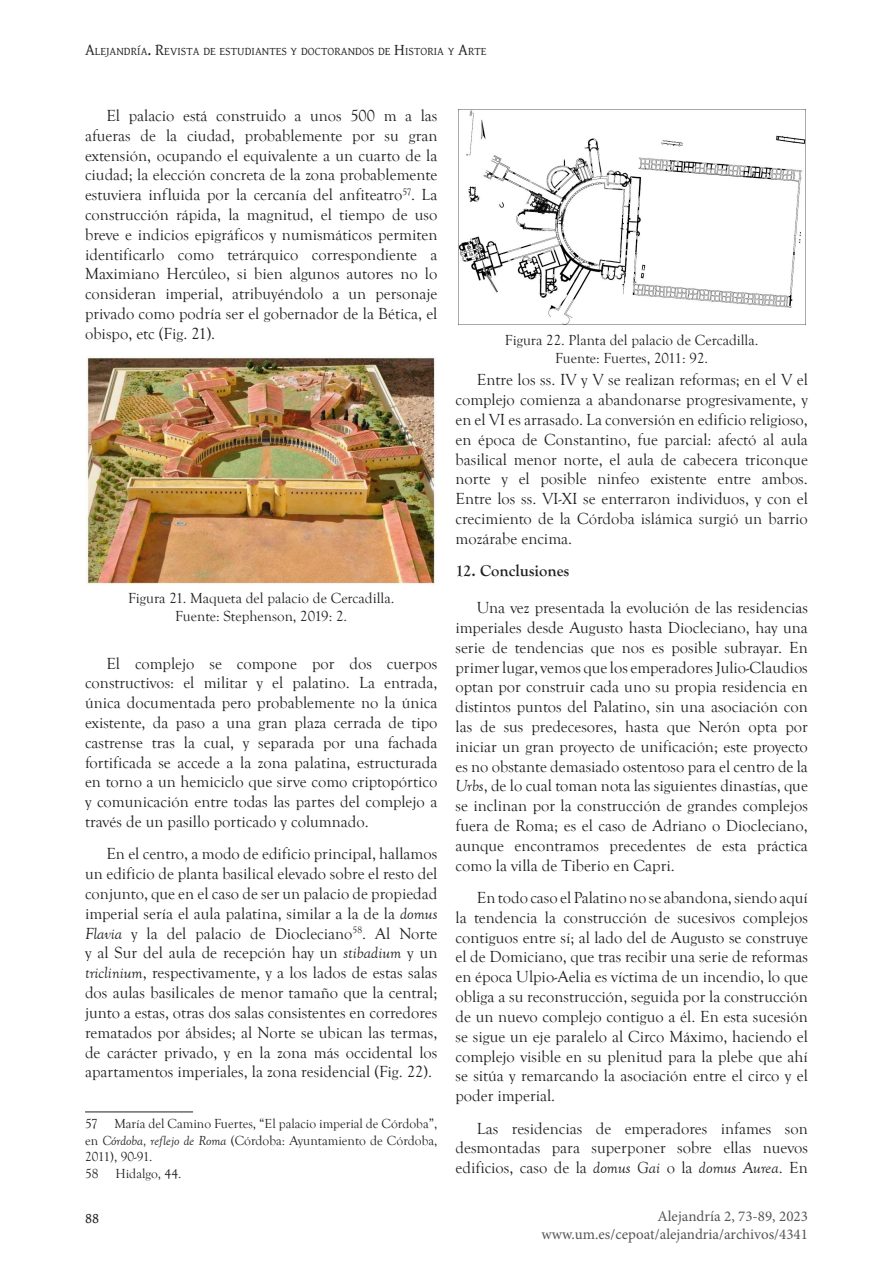
<style>
.page{position:relative;width:893px;height:1263px;background:#fff}
.page>*{position:absolute;margin:0;border:0;box-sizing:border-box;transform-origin:0 0}
.t1{font:16.5px/19.8px "Goudy Old Style T";color:#231f20;text-align:justify}
.Heading_1{font:700 16.5px "Goudy Old Style T";color:#231f20}
.Figure_Caption{font:15px/18px "Goudy Old Style T";color:#231f20;text-align:center}
.t2{font:15px/18px "Minion Pro";color:#56555a;text-align:right}
.t3{font:15px "Gentium Basic";color:#231f20}
.Footnote_Text{font:13.5px/16.5px "Goudy Old Style T";color:#231f20;text-align:justify}
.t4{font:11.55px "Gentium Basic";color:#231f20}
.s1{font-size:16.5px}
.s2{font-style:italic}
</style>
<div class="page">
<hr style="left:85px;top:1112px;width:108px;height:1px;background:#231f20">
<img style="left:87px;top:357px;width:348px;height:227px">
<img style="left:458px;top:109px;width:348px;height:216px">
<p class="t4" style="left:85px;top:43px;width:403px"><span class="s1">A</span>LEJANDRÍA<span class="s1">. R</span>EVISTA DE ESTUDIANTES Y DOCTORANDOS DE <span class="s1">H</span>ISTORIA Y <span class="s1">A</span>RTE</p>
<p class="t1" style="left:85px;top:106px;width:354px;text-indent:21px">El palacio está construido a unos 500 m a las afueras de la ciudad, probablemente por su gran extensión, ocupando el equivalente a un cuarto de la ciudad; la elección concreta de la zona probablemente estuviera influida por la cercanía del anfiteatro<sup>57</sup>. La construcción rápida, la magnitud, el tiempo de uso breve e indicios epigráficos y numismáticos permiten identificarlo como tetrárquico correspondiente a Maximiano Hercúleo, si bien algunos autores no lo consideran imperial, atribuyéndolo a un personaje privado como podría ser el gobernador de la Bética, el obispo, etc (Fig. 21).</p>
<p class="Figure_Caption" style="left:505px;top:332px;width:255px">Figura 22. Planta del palacio de Cercadilla.<br>Fuente: Fuertes, 2011: 92.</p>
<p class="Figure_Caption" style="left:128px;top:589px;width:268px">Figura 21. Maqueta del palacio de Cercadilla.<br>Fuente: Stephenson, 2019: 2.</p>
<p class="t1" style="left:85px;top:653px;width:354px;text-indent:21px">El complejo se compone por dos cuerpos constructivos: el militar y el palatino. La entrada, única documentada pero probablemente no la única existente, da paso a una gran plaza cerrada de tipo castrense tras la cual, y separada por una fachada fortificada se accede a la zona palatina, estructurada en torno a un hemiciclo que sirve como criptopórtico y comunicación entre todas las partes del complejo a través de un pasillo porticado y columnado.</p>
<p class="t1" style="left:85px;top:844px;width:354px;text-indent:21px">En el centro, a modo de edificio principal, hallamos un edificio de planta basilical elevado sobre el resto del conjunto, que en el caso de ser un palacio de propiedad imperial sería el aula palatina, similar a la de la <span class="s2">domus Flavia</span> y la del palacio de Diocleciano<sup>58</sup>. Al Norte y al Sur del aula de recepción hay un <span class="s2">stibadium</span> y un <span class="s2">triclinium</span>, respectivamente, y a los lados de estas salas dos aulas basilicales de menor tamaño que la central; junto a estas, otras dos salas consistentes en corredores rematados por ábsides; al Norte se ubican las termas, de carácter privado, y en la zona más occidental los apartamentos imperiales, la zona residencial (Fig. 22).</p>
<p class="Footnote_Text" style="left:85px;top:1116px;width:354px">57 María del Camino Fuertes, “El palacio imperial de Córdoba”, en <span class="s2">Córdoba, reflejo de Roma</span> (Córdoba: Ayuntamiento de Córdoba, 2011), 90-91.</p>
<p class="Footnote_Text" style="left:85px;top:1165px;width:15px">58</p>
<p class="Footnote_Text" style="left:115px;top:1165px;width:68px">Hidalgo, 44.</p>
<p class="t1" style="left:455px;top:370px;width:354px;text-indent:21px">Entre los ss. IV y V se realizan reformas; en el V el complejo comienza a abandonarse progresivamente, y en el VI es arrasado. La conversión en edificio religioso, en época de Constantino, fue parcial: afectó al aula basilical menor norte, el aula de cabecera triconque norte y el posible ninfeo existente entre ambos.<br>Entre los ss. VI-XI se enterraron individuos, y con el crecimiento de la Córdoba islámica surgió un barrio mozárabe encima.</p>
<p class="Heading_1" style="left:455px;top:562px;width:115px">12. Conclusiones</p>
<p class="t1" style="left:455px;top:598px;width:354px;text-indent:21px">Una vez presentada la evolución de las residencias imperiales desde Augusto hasta Diocleciano, hay una serie de tendencias que nos es posible subrayar. En primer lugar, vemos que los emperadores Julio-Claudios optan por construir cada uno su propia residencia en distintos puntos del Palatino, sin una asociación con las de sus predecesores, hasta que Nerón opta por iniciar un gran proyecto de unificación; este proyecto es no obstante demasiado ostentoso para el centro de la <span class="s2">Urbs</span>, de lo cual toman nota las siguientes dinastías, que se inclinan por la construcción de grandes complejos fuera de Roma; es el caso de Adriano o Diocleciano, aunque encontramos precedentes de esta práctica como la villa de Tiberio en Capri.</p>
<p class="t1" style="left:455px;top:888px;width:354px;text-indent:21px">En todo caso el Palatino no se abandona, siendo aquí la tendencia la construcción de sucesivos complejos contiguos entre sí; al lado del de Augusto se construye el de Domiciano, que tras recibir una serie de reformas en época Ulpio-Aelia es víctima de un incendio, lo que obliga a su reconstrucción, seguida por la construcción de un nuevo complejo contiguo a él. En esta sucesión se sigue un eje paralelo al Circo Máximo, haciendo el complejo visible en su plenitud para la plebe que ahí se sitúa y remarcando la asociación entre el circo y el poder imperial.</p>
<p class="t1" style="left:455px;top:1119px;width:354px;text-indent:21px">Las residencias de emperadores infames son desmontadas para superponer sobre ellas nuevos edificios, caso de la <span class="s2">domus Gai</span> o la <span class="s2">domus Aurea</span>. En</p>
<p class="t3" style="left:85px;top:1207px;width:16px">88</p>
<p class="t2" style="left:541px;top:1207px;width:268px">Alejandría 2, 73-89, 2023 www.um.es/cepoat/alejandria/archivos/4341</p>
</div>
